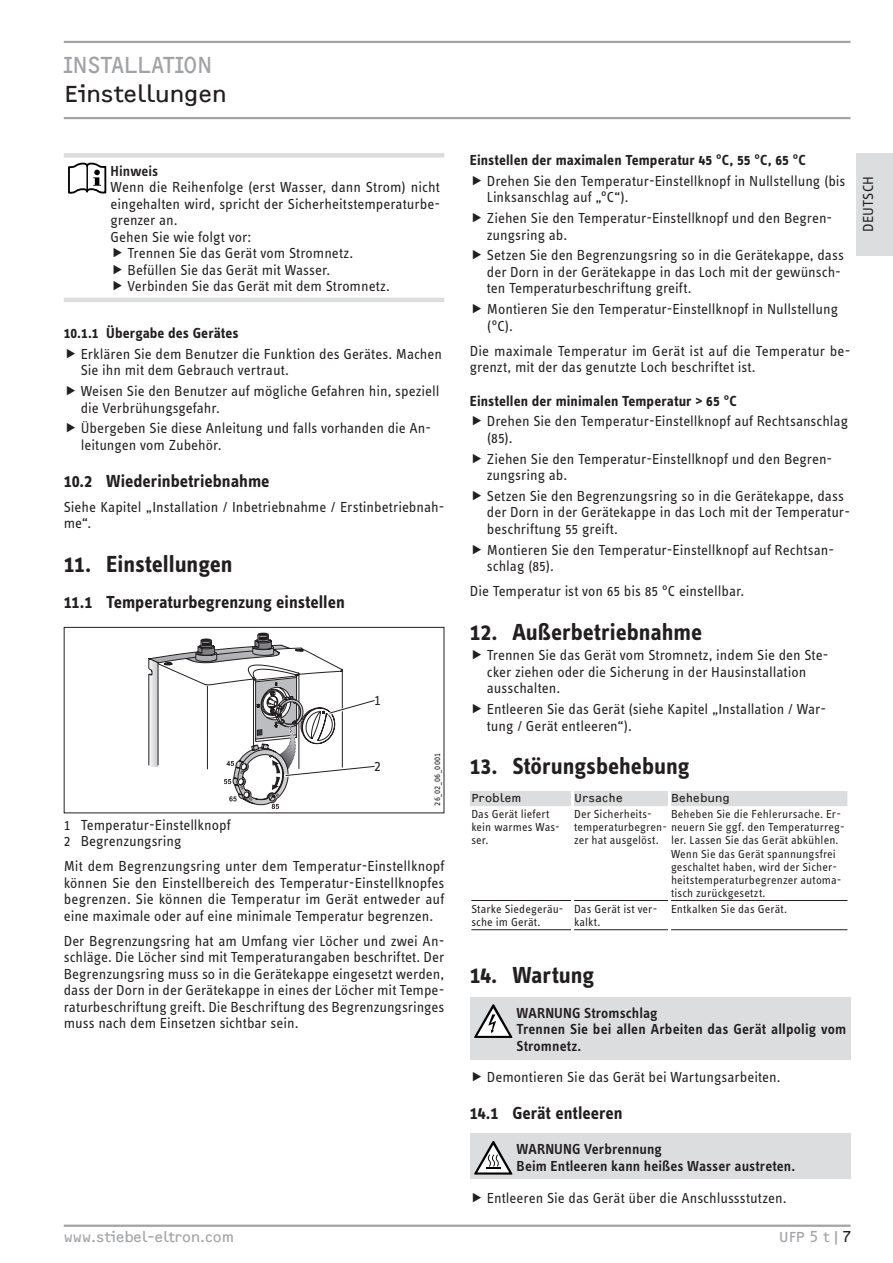
<style>
.page{position:relative;width:893px;height:1263px;background:#fff}
.page>*{position:absolute;margin:0;border:0;box-sizing:border-box;transform-origin:0 0}
.t1{font:700 24px "STE Info Text";color:#231f20}
.t2{font:24px "F2 FOCR Bczyk Com";letter-spacing:-.005em;color:#231f20}
.t3{font:24px "F2 FOCR Bczyk Com";letter-spacing:-.015em;color:#a1a3a6}
.t4{font:700 18px "STE Info Text";color:#231f20}
.t5{font:15px/16.5px "STE Info Text";color:#231f20}
.t6{font:600 15px/16.5px "STE Info Text";letter-spacing:.005em;color:#231f20}
.t7{font:700 15px "STE Info Text";letter-spacing:.005em;color:#231f20}
.t8{font:15px "F2 FOCR Bczyk Com";color:#a1a3a6}
.t9{font:12px/13.2px "STE Info Text";letter-spacing:.01em;color:#231f20}
.t10{font:12px "F2 FOCR Bczyk Com";letter-spacing:.01em;color:#231f20}
.t11{font:9px "STE Info Text";letter-spacing:.025em;color:#231f20}
.s1{color:#231f20}
</style>
<div class="page">
<div style="left:857px;top:153px;width:36px;height:102px;background:#dcdddf"></div>
<hr style="left:64px;top:1224px;width:787px;height:3px;background:#a1a3a6">
<hr style="left:64px;top:41px;width:786px;height:2px;background:#a1a3a6">
<hr style="left:64px;top:117px;width:786px;height:2px;background:#a1a3a6">
<div style="left:64px;top:153px;width:380px;height:5px;background:#dcdddf"></div>
<hr style="left:64px;top:298px;width:380px;height:4px;background:#dcdddf">
<svg style="left:68px;top:163px;width:38px;height:31px"></svg>
<hr style="left:86px;top:166px;width:2px;height:24px;background:#000">
<div style="left:64px;top:627px;width:380px;height:186px;border:1px solid #231f20"></div>
<svg style="left:148px;top:633px;width:227px;height:176px"></svg>
<div style="left:470px;top:791px;width:377px;height:15px;background:#dcdddf"></div>
<hr style="left:668px;top:791px;width:3px;height:15px;background:#fff">
<hr style="left:571px;top:791px;width:3px;height:15px;background:#fff">
<hr style="left:471px;top:900px;width:100px;height:1px;background:#231f20">
<hr style="left:574px;top:900px;width:94px;height:1px;background:#231f20">
<hr style="left:671px;top:900px;width:176px;height:1px;background:#231f20">
<hr style="left:471px;top:929px;width:100px;height:1px;background:#231f20">
<hr style="left:574px;top:929px;width:94px;height:1px;background:#231f20">
<hr style="left:671px;top:929px;width:176px;height:1px;background:#231f20">
<div style="left:470px;top:997px;width:380px;height:62px;background:#dcdddf"></div>
<svg style="left:474px;top:1004px;width:38px;height:34px"></svg>
<div style="left:470px;top:1134px;width:380px;height:45px;background:#dcdddf"></div>
<svg style="left:474px;top:1141px;width:38px;height:33px"></svg>
<h1 class="t3" style="left:64px;top:51px;width:151px">INSTALLATION</h1>
<h1 class="t2" style="left:64px;top:80px;width:164px">Einstellungen</h1>
<p class="t6" style="left:111px;top:163px;width:49px">Hinweis</p>
<p class="t5" style="left:111px;top:179px;width:331px">Wenn die Reihenfolge (erst Wasser, dann Strom) nicht</p>
<p class="t5" style="left:111px;top:196px;width:331px">eingehalten wird, spricht der Sicherheitstemperaturbe-</p>
<p class="t5" style="left:111px;top:212px;width:69px">grenzer an.</p>
<p class="t5" style="left:111px;top:229px;width:142px">Gehen Sie wie folgt vor:</p>
<p class="t5" style="left:128px;top:245px;width:227px">Trennen Sie das Gerät vom Stromnetz.</p>
<p class="t5" style="left:128px;top:262px;width:204px">Befüllen Sie das Gerät mit Wasser.</p>
<p class="t5" style="left:128px;top:278px;width:264px">Verbinden Sie das Gerät mit dem Stromnetz.</p>
<p class="t7" style="left:64px;top:324px;width:176px">10.1.1 Übergabe des Gerätes</p>
<p class="t5" style="left:81px;top:346px;width:363px">Erklären Sie dem Benutzer die Funktion des Gerätes. Machen<br>Sie ihn mit dem Gebrauch vertraut.</p>
<p class="t5" style="left:81px;top:383px;width:360px">Weisen Sie den Benutzer auf mögliche Gefahren hin, speziell die Verbrühungsgefahr.</p>
<p class="t5" style="left:81px;top:420px;width:352px">Übergeben Sie diese Anleitung und falls vorhanden die An&shy;leitungen vom Zubehör.</p>
<p class="t4" style="left:64px;top:470px;width:207px">10.2 Wiederinbetriebnahme</p>
<p class="t5" style="left:64px;top:498px;width:382px">Siehe Kapitel „Installation / Inbetriebnahme / Erstinbetriebnah&shy;me“.</p>
<h1 class="t1" style="left:64px;top:550px;width:170px">11. Einstellungen</h1>
<p class="t4" style="left:64px;top:592px;width:283px">11.1 Temperaturbegrenzung einstellen</p>
<p class="t5" style="left:374px;top:691px;width:8px">1</p>
<p class="t5" style="left:374px;top:758px;width:8px">2</p>
<p class="t11" style="left:432px;top:806px;width:54px;rotate:-90deg">26_02_06_0001</p>
<p class="t5" style="left:64px;top:816px;width:168px">1 Temperatur-Einstellknopf<br>2 Begrenzungsring</p>
<p class="t5" style="left:64px;top:858px;width:382px;text-align:justify">Mit dem Begrenzungsring unter dem Temperatur-Einstellknopf können Sie den Einstellbereich des Temperatur-Einstellknopfes begrenzen. Sie können die Temperatur im Gerät entweder auf eine maximale oder auf eine minimale Temperatur begrenzen.</p>
<p class="t5" style="left:64px;top:932px;width:382px;text-align:justify">Der Begrenzungsring hat am Umfang vier Löcher und zwei An&shy;schläge. Die Löcher sind mit Temperaturangaben beschriftet. Der Begrenzungsring muss so in die Gerätekappe eingesetzt werden, dass der Dorn in der Gerätekappe in eines der Löcher mit Tempe&shy;raturbeschriftung greift. Die Beschriftung des Begrenzungsringes muss nach dem Einsetzen sichtbar sein.</p>
<p class="t7" style="left:470px;top:151px;width:337px">Einstellen der maximalen Temperatur 45 °C, 55 °C, 65 °C</p>
<p class="t5" style="left:487px;top:173px;width:360px">Drehen Sie den Temperatur-Einstellknopf in Nullstellung (bis<br>Linksanschlag auf „°C“).</p>
<p class="t5" style="left:487px;top:210px;width:347px">Ziehen Sie den Temperatur-Einstellknopf und den Begren&shy;zungsring ab.</p>
<p class="t5" style="left:487px;top:247px;width:358px">Setzen Sie den Begrenzungsring so in die Gerätekappe, dass der Dorn in der Gerätekappe in das Loch mit der gewünsch&shy;ten Temperaturbeschriftung greift.</p>
<p class="t5" style="left:487px;top:301px;width:353px">Montieren Sie den Temperatur-Einstellknopf in Nullstellung (°C).</p>
<p class="t5" style="left:470px;top:342px;width:382px">Die maximale Temperatur im Gerät ist auf die Temperatur be&shy;grenzt, mit der das genutzte Loch beschriftet ist.</p>
<p class="t7" style="left:470px;top:392px;width:268px">Einstellen der minimalen Temperatur &gt; 65 °C</p>
<p class="t5" style="left:487px;top:413px;width:363px">Drehen Sie den Temperatur-Einstellknopf auf Rechtsanschlag (85).</p>
<p class="t5" style="left:487px;top:450px;width:347px">Ziehen Sie den Temperatur-Einstellknopf und den Begren&shy;zungsring ab.</p>
<p class="t5" style="left:487px;top:488px;width:365px">Setzen Sie den Begrenzungsring so in die Gerätekappe, dass der Dorn in der Gerätekappe in das Loch mit der Temperatur&shy;beschriftung 55 greift.</p>
<p class="t5" style="left:487px;top:541px;width:349px">Montieren Sie den Temperatur-Einstellknopf auf Rechtsan&shy;schlag (85).</p>
<p class="t5" style="left:470px;top:583px;width:276px">Die Temperatur ist von 65 bis 85 °C einstellbar.</p>
<h1 class="t1" style="left:470px;top:618px;width:234px">12. Außerbetriebnahme</h1>
<p class="t5" style="left:487px;top:647px;width:343px">Trennen Sie das Gerät vom Stromnetz, indem Sie den Ste&shy;cker ziehen oder die Sicherung in der Hausinstallation ausschalten.</p>
<p class="t5" style="left:487px;top:701px;width:341px">Entleeren Sie das Gerät (siehe Kapitel „Installation / War&shy;tung / Gerät entleeren“).</p>
<h1 class="t1" style="left:470px;top:752px;width:221px">13. Störungsbehebung</h1>
<p class="t10" style="left:471px;top:791px;width:52px">Problem</p>
<p class="t10" style="left:574px;top:791px;width:50px">Ursache</p>
<p class="t10" style="left:671px;top:791px;width:61px">Behebung</p>
<p class="t9" style="left:471px;top:807px;width:90px">Das Gerät liefert kein warmes Was&shy;ser.</p>
<p class="t9" style="left:574px;top:807px;width:272px">Der Sicherheits-<br>temperaturbegren- neuern Sie ggf. den Temperaturreg&shy;zer hat ausgelöst.</p>
<p class="t9" style="left:671px;top:807px;width:171px">Beheben Sie die Fehlerursache. Er-</p>
<p class="t9" style="left:671px;top:834px;width:172px">ler. Lassen Sie das Gerät abkühlen.<br>Wenn Sie das Gerät spannungsfrei geschaltet haben, wird der Sicher&shy;heitstemperaturbegrenzer automa&shy;tisch zurückgesetzt.</p>
<p class="t9" style="left:471px;top:902px;width:94px">Starke Siedegeräu&shy;sche im Gerät.</p>
<p class="t9" style="left:574px;top:902px;width:85px">Das Gerät ist ver&shy;kalkt.</p>
<p class="t9" style="left:671px;top:902px;width:118px">Entkalken Sie das Gerät.</p>
<h1 class="t1" style="left:470px;top:960px;width:126px">14. Wartung</h1>
<p class="t6" style="left:517px;top:1004px;width:331px">WARNUNG Stromschlag<br>Trennen Sie bei allen Arbeiten das Gerät allpolig vom<br>Stromnetz.</p>
<p class="t5" style="left:487px;top:1069px;width:295px">Demontieren Sie das Gerät bei Wartungsarbeiten.</p>
<p class="t4" style="left:470px;top:1103px;width:154px">14.1 Gerät entleeren</p>
<p class="t6" style="left:517px;top:1141px;width:280px">WARNUNG Verbrennung<br>Beim Entleeren kann heißes Wasser austreten.</p>
<p class="t5" style="left:487px;top:1189px;width:301px">Entleeren Sie das Gerät über die Anschlussstutzen.</p>
<p class="t8" style="left:64px;top:1228px;width:172px">www.stiebel-eltron.com</p>
<p class="t8" style="left:779px;top:1228px;width:73px">UFP 5 t|<span class="s1">7</span></p>
<p class="t5" style="left:860px;top:232px;width:57px;rotate:-90deg">DEUTSCH</p>
</div>
